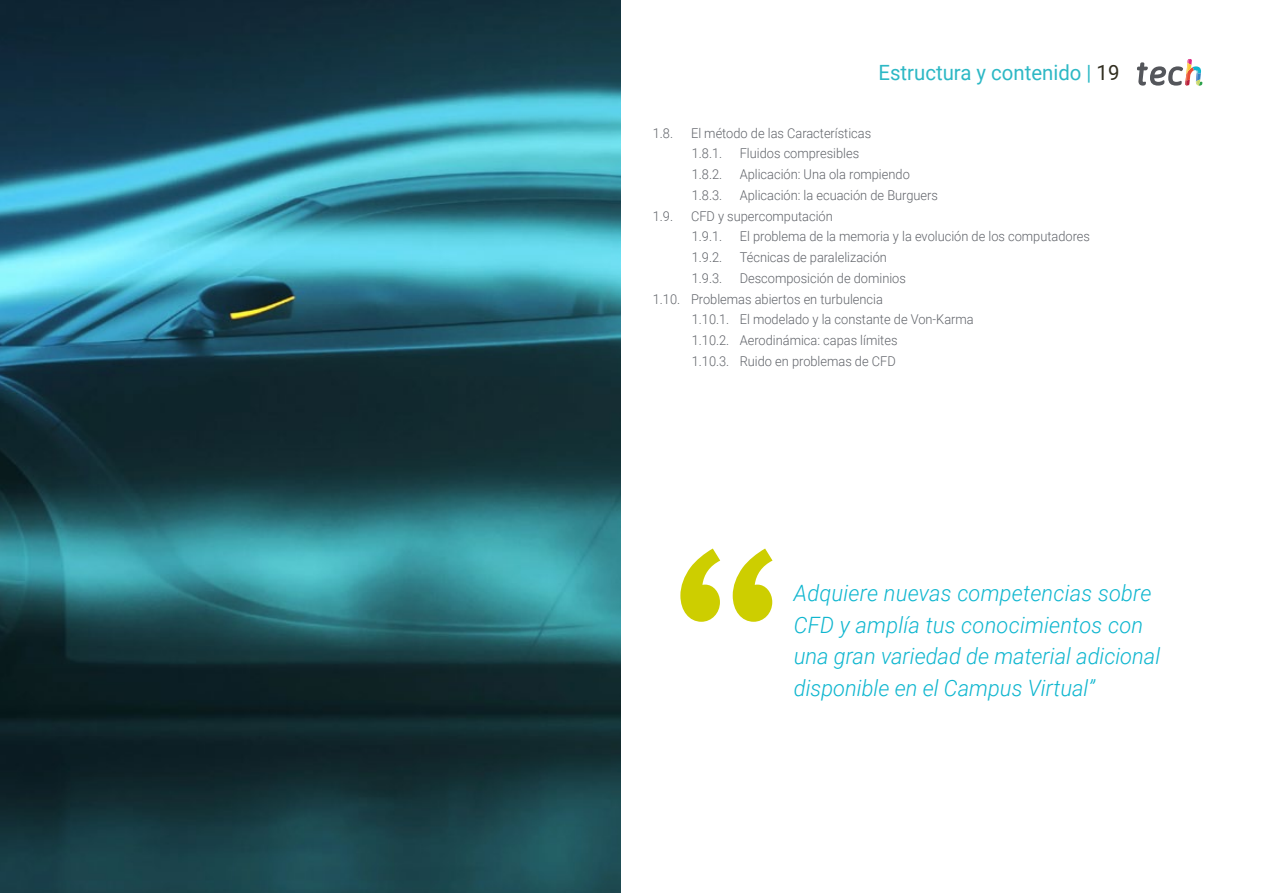
<style>
.page{position:relative;width:1263px;height:893px;background:#fff}
.page>*{position:absolute;margin:0;border:0;box-sizing:border-box;transform-origin:0 0}
.t1{font:italic 300 22.5px/31.5px "Roboto";color:#0fb6cf}
.t2{font:21px "Roboto";color:#2db8c5}
.t3{font:300 13.5px/20.7px "Roboto";color:#61646a;scale:.95 1}
.s1{color:#312e20}
</style>
<div class="page">
<svg style="left:1137px;top:59px;width:65px;height:27px"></svg>
<svg style="left:680px;top:549px;width:92px;height:73px"></svg>
<img style="left:0;top:0;width:621px;height:893px">
<h2 class="t2" style="left:878px;top:57px;width:242px">Estructura y contenido | <span class="s1">19</span></h2>
<p class="t3" style="left:653px;top:122px;width:23px">1.8.</p>
<p class="t3" style="left:691px;top:122px;width:191px">El método de las Características<br>1.8.1.</p>
<p class="t3" style="left:740px;top:143px;width:127px">Fluidos compresibles</p>
<p class="t3" style="left:692px;top:164px;width:34px">1.8.2.</p>
<p class="t3" style="left:740px;top:164px;width:181px">Aplicación: Una ola rompiendo</p>
<p class="t3" style="left:692px;top:184px;width:34px">1.8.3.</p>
<p class="t3" style="left:740px;top:184px;width:210px">Aplicación: la ecuación de Burguers</p>
<p class="t3" style="left:653px;top:205px;width:23px">1.9.</p>
<p class="t3" style="left:691px;top:205px;width:151px">CFD y supercomputación<br>1.9.1.</p>
<p class="t3" style="left:740px;top:226px;width:370px">El problema de la memoria y la evolución de los computadores</p>
<p class="t3" style="left:692px;top:247px;width:34px">1.9.2.</p>
<p class="t3" style="left:740px;top:247px;width:156px">Técnicas de paralelización</p>
<p class="t3" style="left:692px;top:267px;width:34px">1.9.3.</p>
<p class="t3" style="left:653px;top:267px;width:268px;text-indent:87px">Descomposición de dominios<br>1.10. Problemas abiertos en turbulencia</p>
<p class="t3" style="left:692px;top:309px;width:298px">1.10.1. El modelado y la constante de Von-Karma<br>1.10.2. Aerodinámica: capas límites<br>1.10.3. Ruido en problemas de CFD</p>
<h1 class="t1" style="left:794px;top:577px;width:368px">Adquiere nuevas competencias sobre CFD y amplía tus conocimientos con una gran variedad de material adicional disponible en el Campus Virtual”</h1>
</div>
